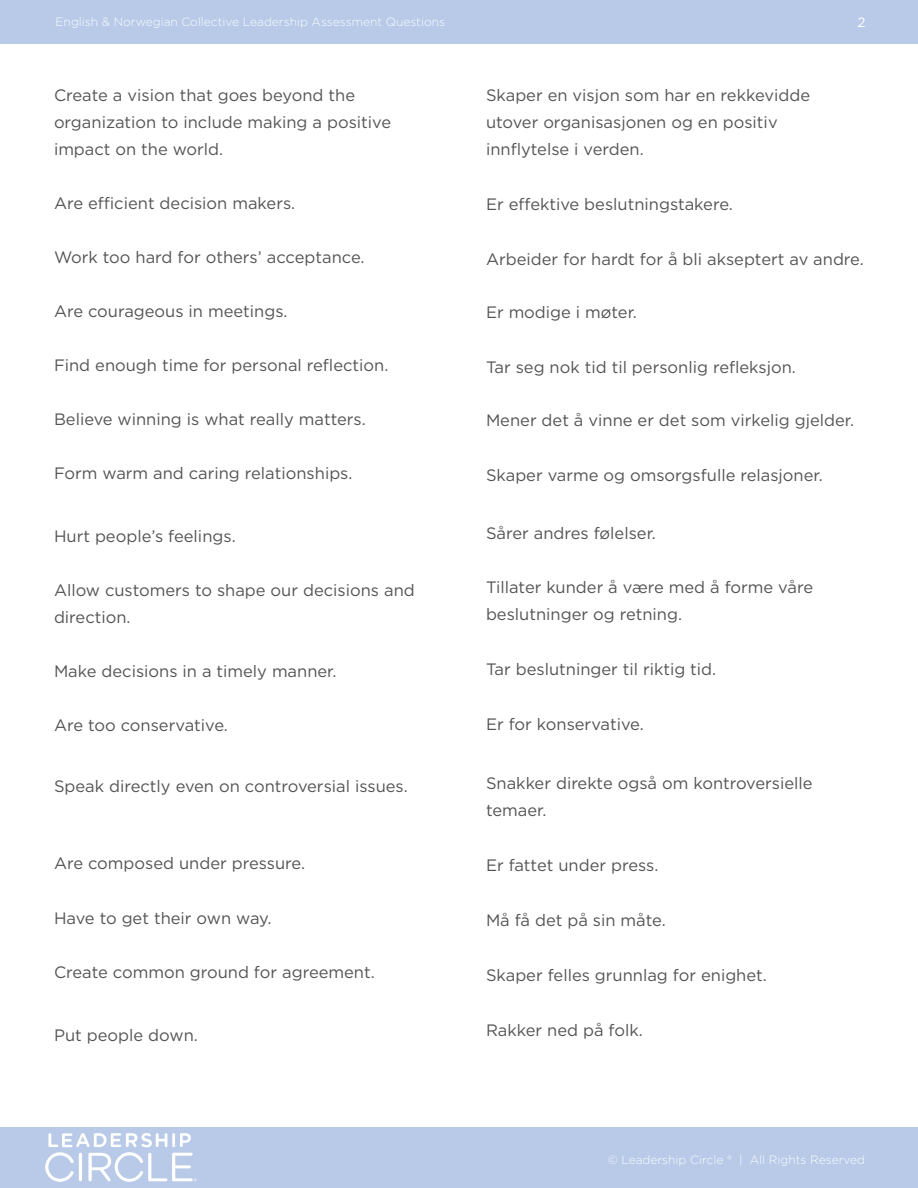
<style>
.page{position:relative;width:918px;height:1188px;background:#fff}
.page>*{position:absolute;margin:0;border:0;box-sizing:border-box;transform-origin:0 0}
.t1{font:16.5px/27px "Gotham";color:#545454}
.t2{font:13.5px "Gotham";color:#fff}
.t3{font:300 12px "Gotham";color:#fafeff}
</style>
<div class="page">
<div style="left:0;top:1127px;width:918px;height:61px;background:#b8cae8"></div>
<div style="left:0;top:0;width:918px;height:44px;background:#b8cae8"></div>
<svg style="left:45px;top:1133px;width:152px;height:49px"></svg>
<p class="t3" style="left:56px;top:14px;width:391px">English &amp; Norwegian Collective Leadership Assessment Questions</p>
<p class="t2" style="left:858px;top:14px;width:10px">2</p>
<p class="t1" style="left:54px;top:81px;width:339px">Create a vision that goes beyond the organization to include making a positive impact on the world.</p>
<p class="t1" style="left:54px;top:189px;width:243px">Are efficient decision makers.</p>
<p class="t1" style="left:54px;top:243px;width:312px">Work too hard for others’ acceptance.</p>
<p class="t1" style="left:54px;top:297px;width:235px">Are courageous in meetings.</p>
<p class="t1" style="left:54px;top:351px;width:336px">Find enough time for personal reflection.</p>
<p class="t1" style="left:54px;top:405px;width:313px">Believe winning is what really matters.</p>
<p class="t1" style="left:54px;top:459px;width:300px">Form warm and caring relationships.</p>
<p class="t1" style="left:54px;top:522px;width:183px">Hurt people’s feelings.</p>
<p class="t1" style="left:54px;top:576px;width:362px">Allow customers to shape our decisions and direction.</p>
<p class="t1" style="left:54px;top:657px;width:284px">Make decisions in a timely manner.</p>
<p class="t1" style="left:54px;top:711px;width:175px">Are too conservative.</p>
<p class="t1" style="left:54px;top:773px;width:355px">Speak directly even on controversial issues.</p>
<p class="t1" style="left:54px;top:849px;width:253px">Are composed under pressure.</p>
<p class="t1" style="left:54px;top:905px;width:219px">Have to get their own way.</p>
<p class="t1" style="left:54px;top:959px;width:322px">Create common ground for agreement.</p>
<p class="t1" style="left:54px;top:1022px;width:145px">Put people down.</p>
<p class="t1" style="left:486px;top:81px;width:326px">Skaper en visjon som har en rekkevidde utover organisasjonen og en positiv innflytelse i verden.</p>
<p class="t1" style="left:486px;top:190px;width:249px">Er effektive beslutningstakere.</p>
<p class="t1" style="left:486px;top:245px;width:379px">Arbeider for hardt for å bli akseptert av andre.</p>
<p class="t1" style="left:486px;top:298px;width:152px">Er modige i møter.</p>
<p class="t1" style="left:486px;top:353px;width:311px">Tar seg nok tid til personlig refleksjon.</p>
<p class="t1" style="left:486px;top:406px;width:370px">Mener det å vinne er det som virkelig gjelder.</p>
<p class="t1" style="left:486px;top:461px;width:338px">Skaper varme og omsorgsfulle relasjoner.</p>
<p class="t1" style="left:486px;top:519px;width:171px">Sårer andres følelser.</p>
<p class="t1" style="left:486px;top:574px;width:329px">Tillater kunder å være med å forme våre beslutninger og retning.</p>
<p class="t1" style="left:486px;top:656px;width:232px">Tar beslutninger til riktig tid.</p>
<p class="t1" style="left:486px;top:710px;width:159px">Er for konservative.</p>
<p class="t1" style="left:486px;top:770px;width:328px">Snakker direkte også om kontroversielle temaer.</p>
<p class="t1" style="left:486px;top:852px;width:174px">Er fattet under press.</p>
<p class="t1" style="left:486px;top:906px;width:181px">Må få det på sin måte.</p>
<p class="t1" style="left:486px;top:961px;width:282px">Skaper felles grunnlag for enighet.</p>
<p class="t1" style="left:486px;top:1016px;width:158px">Rakker ned på folk.</p>
<p class="t3" style="left:608px;top:1153px;width:259px">© Leadership Circle ® | All Rights Reserved</p>
</div>
